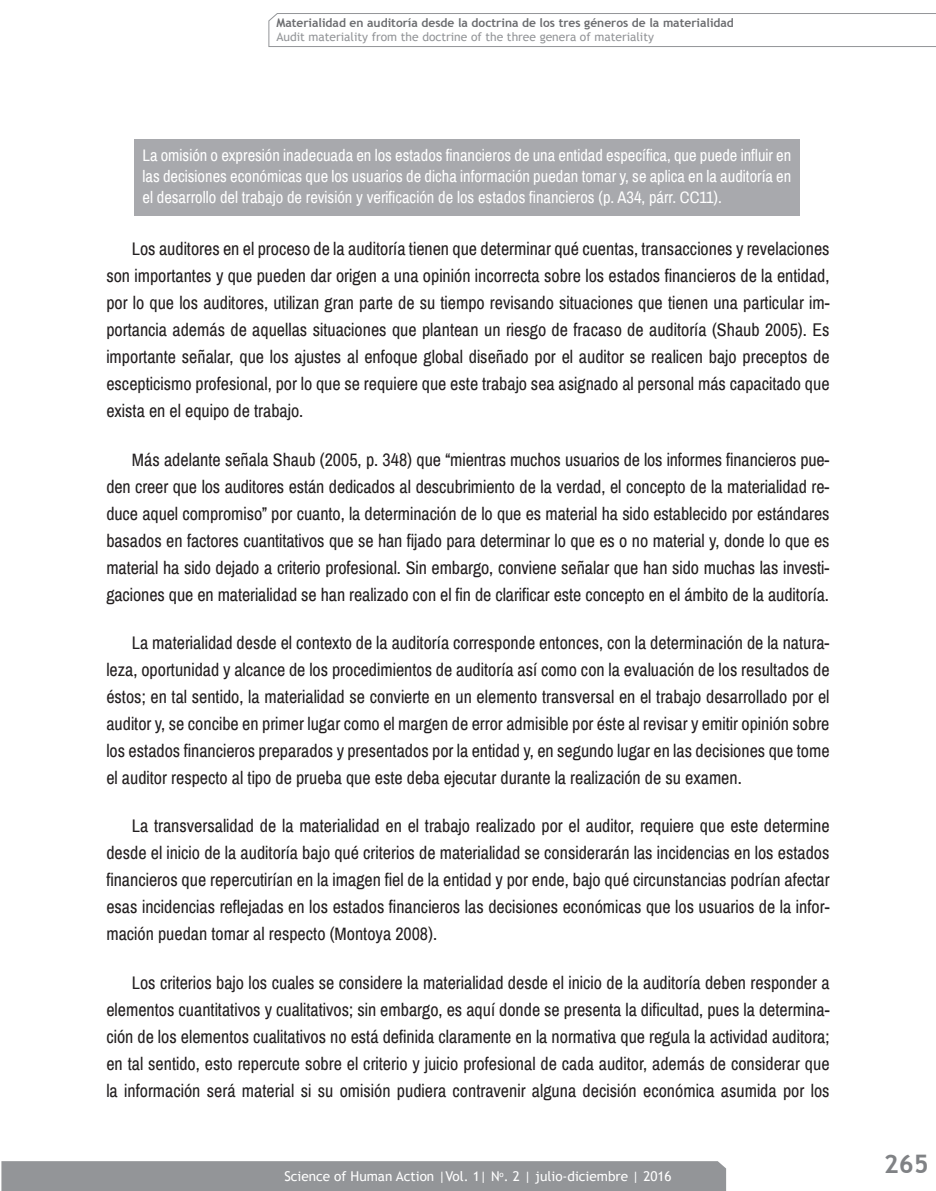
<style>
.page{position:relative;width:936px;height:1191px;background:#fff}
.page>*{position:absolute;margin:0;border:0;box-sizing:border-box;transform-origin:0 0}
.t1{font:700 25.5px "Trebuchet MS";color:#808285}
.t2{font:18px/27px "Archivo Narrow";color:#231f20;text-align:justify}
.t3{font:16.5px/21px "Archivo Narrow";color:#fff;text-align:justify}
.t4{font:13.5px "Trebuchet MS";color:#fff}
.t5{font:700 12px "Trebuchet MS";color:#6c6d70}
.t6{font:12px "Trebuchet MS";color:#939598}
</style>
<div class="page">
<div style="left:1px;top:1161px;width:725px;height:30px;background:#939598"></div>
<svg style="left:268px;top:13px;width:667px;height:34px"></svg>
<div style="left:134px;top:139px;width:665px;height:77px;background:#a8a9ad"></div>
<p class="t5" style="left:276px;top:15px;width:459px">Materialidad en auditoría desde la doctrina de los tres géneros de la materialidad</p>
<p class="t6" style="left:276px;top:29px;width:379px">Audit materiality from the doctrine of the three genera of materiality</p>
<p class="t3" style="left:142px;top:145px;width:650px">La omisión o expresión inadecuada en los estados financieros de una entidad específica, que puede influir en las decisiones económicas que los usuarios de dicha información puedan tomar y, se aplica en la auditoría en el desarrollo del trabajo de revisión y verificación de los estados financieros (p. A34, párr. CC11).</p>
<p class="t2" style="left:106px;top:236px;width:724px;text-indent:26px">Los auditores en el proceso de la auditoría tienen que determinar qué cuentas, transacciones y revelaciones son importantes y que pueden dar origen a una opinión incorrecta sobre los estados financieros de la entidad, por lo que los auditores, utilizan gran parte de su tiempo revisando situaciones que tienen una particular im&shy;portancia además de aquellas situaciones que plantean un riesgo de fracaso de auditoría (Shaub 2005). Es importante señalar, que los ajustes al enfoque global diseñado por el auditor se realicen bajo preceptos de escepticismo profesional, por lo que se requiere que este trabajo sea asignado al personal más capacitado que exista en el equipo de trabajo.</p>
<p class="t2" style="left:106px;top:446px;width:724px;text-indent:26px">Más adelante señala Shaub (2005, p. 348) que “mientras muchos usuarios de los informes financieros pue&shy;den creer que los auditores están dedicados al descubrimiento de la verdad, el concepto de la materialidad re&shy;duce aquel compromiso” por cuanto, la determinación de lo que es material ha sido establecido por estándares basados en factores cuantitativos que se han fijado para determinar lo que es o no material y, donde lo que es material ha sido dejado a criterio profesional. Sin embargo, conviene señalar que han sido muchas las investi&shy;gaciones que en materialidad se han realizado con el fin de clarificar este concepto en el ámbito de la auditoría.</p>
<p class="t2" style="left:106px;top:629px;width:724px;text-indent:26px">La materialidad desde el contexto de la auditoría corresponde entonces, con la determinación de la natura&shy;leza, oportunidad y alcance de los procedimientos de auditoría así como con la evaluación de los resultados de éstos; en tal sentido, la materialidad se convierte en un elemento transversal en el trabajo desarrollado por el auditor y, se concibe en primer lugar como el margen de error admisible por éste al revisar y emitir opinión sobre los estados financieros preparados y presentados por la entidad y, en segundo lugar en las decisiones que tome el auditor respecto al tipo de prueba que este deba ejecutar durante la realización de su examen.</p>
<p class="t2" style="left:106px;top:813px;width:724px;text-indent:26px">La transversalidad de la materialidad en el trabajo realizado por el auditor, requiere que este determine desde el inicio de la auditoría bajo qué criterios de materialidad se considerarán las incidencias en los estados financieros que repercutirían en la imagen fiel de la entidad y por ende, bajo qué circunstancias podrían afectar esas incidencias reflejadas en los estados financieros las decisiones económicas que los usuarios de la infor&shy;mación puedan tomar al respecto (Montoya 2008).</p>
<p class="t2" style="left:106px;top:969px;width:724px;text-indent:26px">Los criterios bajo los cuales se considere la materialidad desde el inicio de la auditoría deben responder a elementos cuantitativos y cualitativos; sin embargo, es aquí donde se presenta la dificultad, pues la determina&shy;ción de los elementos cualitativos no está definida claramente en la normativa que regula la actividad auditora; en tal sentido, esto repercute sobre el criterio y juicio profesional de cada auditor, además de considerar que la información será material si su omisión pudiera contravenir alguna decisión económica asumida por los</p>
<p class="t4" style="left:284px;top:1167px;width:389px">Science of Human Action |Vol. 1| N<sup>o</sup>. 2 | julio-diciembre | 2016</p>
<h1 class="t1" style="left:883px;top:1147px;width:46px">265</h1>
</div>
